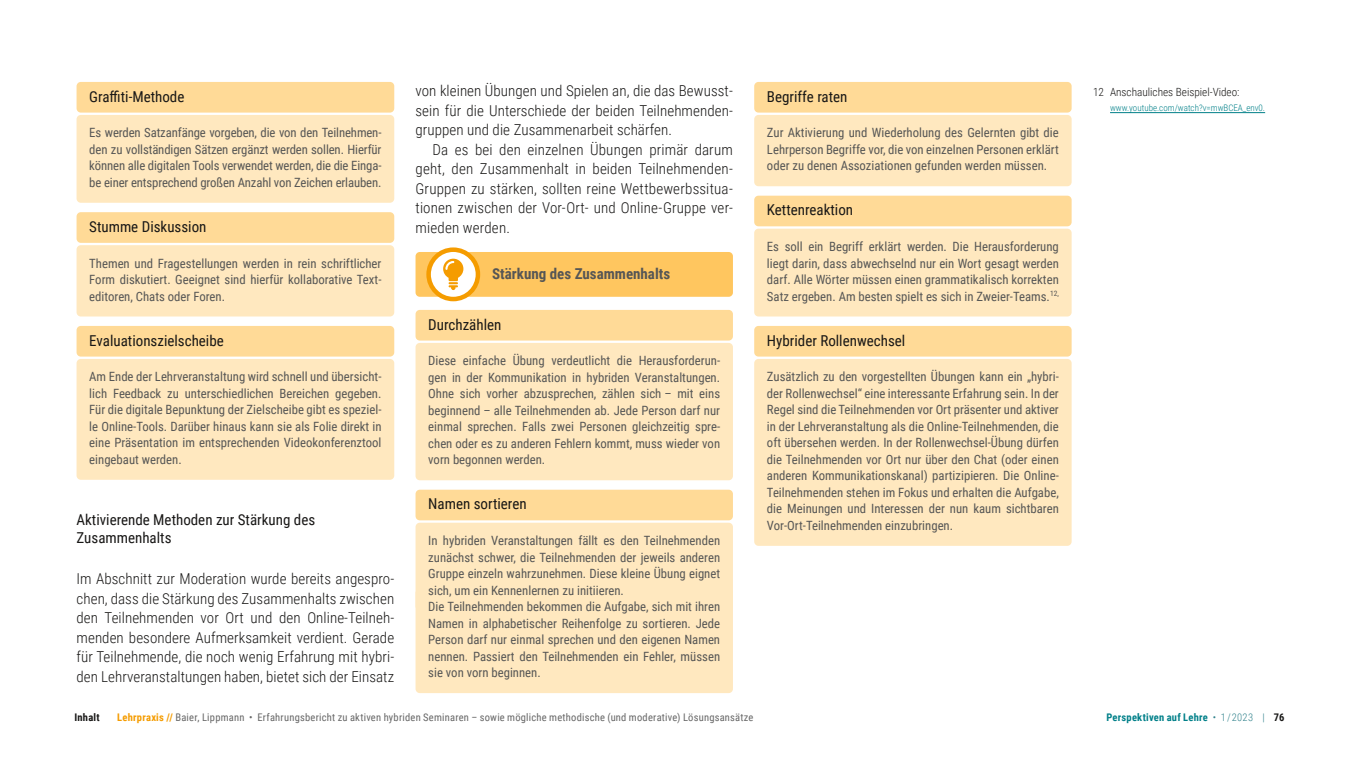
<style>
.page{position:relative;width:1361px;height:766px;background:#fff}
.page>*{position:absolute;margin:0;border:0;box-sizing:border-box;transform-origin:0 0}
.Copy_erste_10_13{font:300 15px/19.5px "Roboto Condensed";letter-spacing:.005em;color:#181716;text-align:justify}
.Copy_zweite_10_13{font:300 15px/19.5px "Roboto Condensed";letter-spacing:.01em;color:#181716;text-align:justify}
.Fenster_Methoden_Übe{font:15px "Roboto Condensed";color:#181716}
.U5_ohne_Einzug{font:15px/17.2px "Roboto Condensed";color:#181716}
.Fenster_Tools_Fenste{font:700 15px "Roboto Condensed";color:#565655}
.Fenster_Methoden_Cop{font:12.75px/16.5px "Roboto Condensed";color:#565655;text-align:justify}
.Fussnoten_in_Margina{font:300 11.25px "Roboto Condensed";color:#181716}
.t1{font:10.5px "Roboto Condensed";letter-spacing:.02em;color:#666}
.t2{font:700 10.5px "Roboto Condensed";letter-spacing:.02em;color:#008089}
.t3{font:700 10.5px "Roboto Condensed";letter-spacing:.02em;color:#181716}
.Fussnoten_in_Margina-2{font:300 9px "Roboto Condensed";color:#008089}
.s1{font-weight:700;color:#f59c00}
.s2{font-weight:300;color:#2f818b}
.s3{color:#181716}
</style>
<div class="page">
<div style="left:415px;top:252px;width:318px;height:45px;background:#ffc65f;border-radius:4px"></div>
<div style="left:415px;top:310px;width:318px;height:30px;background:#ffda97;border-radius:4px"></div>
<div style="left:415px;top:343px;width:318px;height:137px;background:#ffe8bf;border-radius:4px"></div>
<div style="left:415px;top:489px;width:318px;height:31px;background:#ffda97;border-radius:4px"></div>
<div style="left:415px;top:522px;width:318px;height:88px;background:#ffe8bf;border-radius:4px"></div>
<div style="left:415px;top:588px;width:318px;height:105px;background:#ffe8bf;border-radius:4px"></div>
<div style="left:77px;top:82px;width:317px;height:30px;background:#ffda97;border-radius:4px"></div>
<div style="left:77px;top:115px;width:317px;height:88px;background:#ffe8bf;border-radius:4px"></div>
<div style="left:77px;top:212px;width:317px;height:31px;background:#ffda97;border-radius:4px"></div>
<div style="left:77px;top:245px;width:317px;height:71px;background:#ffe8bf;border-radius:4px"></div>
<div style="left:77px;top:326px;width:317px;height:30px;background:#ffda97;border-radius:4px"></div>
<div style="left:77px;top:359px;width:317px;height:120px;background:#ffe8bf;border-radius:4px"></div>
<hr style="left:1110px;top:112px;width:155px;height:1px;background:#008089">
<svg style="left:429px;top:250px;width:49px;height:49px"></svg>
<div style="left:426px;top:247px;width:54px;height:54px;border:4px solid #f59c00;border-radius:50%"></div>
<svg style="left:443px;top:258px;width:20px;height:32px"></svg>
<div style="left:754px;top:82px;width:317px;height:30px;background:#ffda97;border-radius:4px"></div>
<div style="left:754px;top:115px;width:317px;height:71px;background:#ffe8bf;border-radius:4px"></div>
<div style="left:754px;top:196px;width:317px;height:30px;background:#ffda97;border-radius:4px"></div>
<div style="left:754px;top:228px;width:317px;height:88px;background:#ffe8bf;border-radius:4px"></div>
<div style="left:754px;top:326px;width:317px;height:30px;background:#ffda97;border-radius:4px"></div>
<div style="left:754px;top:359px;width:317px;height:186px;background:#ffe8bf;border-radius:4px"></div>
<p class="Fenster_Methoden_Übe" style="left:89px;top:86px;width:97px">Graffiti-Methode</p>
<p class="Fenster_Methoden_Cop" style="left:89px;top:124px;width:294px">Es werden Satzanfänge vorgeben, die von den Teilnehmen&shy;den zu vollständigen Sätzen ergänzt werden sollen. Hierfür können alle digitalen Tools verwendet werden, die die Einga&shy;be einer entsprechend großen Anzahl von Zeichen erlauben.</p>
<p class="Fenster_Methoden_Übe" style="left:89px;top:216px;width:119px">Stumme Diskussion</p>
<p class="Fenster_Methoden_Cop" style="left:89px;top:254px;width:294px">Themen und Fragestellungen werden in rein schriftlicher Form diskutiert. Geeignet sind hierfür kollaborative Text&shy;editoren, Chats oder Foren.</p>
<p class="Fenster_Methoden_Übe" style="left:89px;top:329px;width:136px">Evaluationszielscheibe</p>
<p class="Fenster_Methoden_Cop" style="left:89px;top:368px;width:294px">Am Ende der Lehrveranstaltung wird schnell und übersicht&shy;lich Feedback zu unterschiedlichen Bereichen gegeben.<br>Für die digitale Bepunktung der Zielscheibe gibt es speziel&shy;le Online-Tools. Darüber hinaus kann sie als Folie direkt in eine Präsentation im entsprechenden Videokonferenztool eingebaut werden.</p>
<p class="U5_ohne_Einzug" style="left:77px;top:511px;width:240px">Aktivierende Methoden zur Stärkung des<br>Zusammenhalts</p>
<p class="Copy_erste_10_13" style="left:77px;top:568px;width:319px">Im Abschnitt zur Moderation wurde bereits angespro&shy;chen, dass die Stärkung des Zusammenhalts zwischen den Teilnehmenden vor Ort und den Online-Teilneh&shy;menden besondere Aufmerksamkeit verdient. Gerade für Teilnehmende, die noch wenig Erfahrung mit hybri&shy;den Lehrveranstaltungen haben, bietet sich der Einsatz</p>
<p class="Copy_erste_10_13" style="left:415px;top:80px;width:319px">von kleinen Übungen und Spielen an, die das Bewusst&shy;sein für die Unterschiede der beiden Teilnehmenden&shy;gruppen und die Zusammenarbeit schärfen.</p>
<p class="Copy_zweite_10_13" style="left:415px;top:139px;width:319px;text-indent:17px">Da es bei den einzelnen Übungen primär darum geht, den Zusammenhalt in beiden Teilnehmenden-Gruppen zu stärken, sollten reine Wettbewerbssitua&shy;tionen zwischen der Vor-Ort- und Online-Gruppe ver&shy;mieden werden.</p>
<p class="Fenster_Tools_Fenste" style="left:492px;top:263px;width:180px">Stärkung des Zusammenhalts</p>
<p class="Fenster_Methoden_Übe" style="left:428px;top:313px;width:75px">Durchzählen</p>
<p class="Fenster_Methoden_Cop" style="left:428px;top:352px;width:293px">Diese einfache Übung verdeutlicht die Herausforderun&shy;gen in der Kommunikation in hybriden Veranstaltungen.<br>Ohne sich vorher abzusprechen, zählen sich – mit eins beginnend – alle Teilnehmenden ab. Jede Person darf nur einmal sprechen. Falls zwei Personen gleichzeitig spre&shy;chen oder es zu anderen Fehlern kommt, muss wieder von vorn begonnen werden.</p>
<p class="Fenster_Methoden_Übe" style="left:428px;top:493px;width:100px">Namen sortieren</p>
<p class="Fenster_Methoden_Cop" style="left:428px;top:531px;width:293px">In hybriden Veranstaltungen fällt es den Teilnehmenden zunächst schwer, die Teilnehmenden der jeweils anderen Gruppe einzeln wahrzunehmen. Diese kleine Übung eignet sich, um ein Kennenlernen zu initiieren.</p>
<p class="Fenster_Methoden_Cop" style="left:428px;top:597px;width:293px">Die Teilnehmenden bekommen die Aufgabe, sich mit ihren Namen in alphabetischer Reihenfolge zu sortieren. Jede Person darf nur einmal sprechen und den eigenen Namen nennen. Passiert den Teilnehmenden ein Fehler, müssen sie von vorn beginnen.</p>
<p class="Fenster_Methoden_Übe" style="left:767px;top:86px;width:82px">Begriffe raten</p>
<p class="Fenster_Methoden_Cop" style="left:767px;top:124px;width:293px">Zur Aktivierung und Wiederholung des Gelernten gibt die Lehrperson Begriffe vor, die von einzelnen Personen erklärt oder zu denen Assoziationen gefunden werden müssen.</p>
<p class="Fenster_Methoden_Übe" style="left:767px;top:199px;width:88px">Kettenreaktion</p>
<p class="Fenster_Methoden_Cop" style="left:767px;top:238px;width:293px">Es soll ein Begriff erklärt werden. Die Herausforderung liegt darin, dass abwechselnd nur ein Wort gesagt werden darf. Alle Wörter müssen einen grammatikalisch korrekten Satz ergeben. Am besten spielt es sich in Zweier-Teams.<sup>12,</sup></p>
<p class="Fenster_Methoden_Übe" style="left:767px;top:329px;width:140px">Hybrider Rollenwechsel</p>
<p class="Fenster_Methoden_Cop" style="left:767px;top:368px;width:293px">Zusätzlich zu den vorgestellten Übungen kann ein „hybri&shy;der Rollenwechsel“ eine interessante Erfahrung sein. In der Regel sind die Teilnehmenden vor Ort präsenter und aktiver in der Lehrveranstaltung als die Online-Teilnehmenden, die oft übersehen werden. In der Rollenwechsel-Übung dürfen die Teilnehmenden vor Ort nur über den Chat (oder einen anderen Kommunikationskanal) partizipieren. Die Online-Teilnehmenden stehen im Fokus und erhalten die Aufgabe, die Meinungen und Interessen der nun kaum sichtbaren Vor-Ort-Teilnehmenden einzubringen.</p>
<p class="Fussnoten_in_Margina" style="left:1093px;top:84px;width:148px">12 Anschauliches Beispiel-Video:</p>
<p class="Fussnoten_in_Margina-2" style="left:1110px;top:102px;width:157px">www.youtube.com/watch?v=mwBCEA_env0.</p>
<p class="t3" style="left:74px;top:709px;width:27px">Inhalt</p>
<p class="t1" style="left:117px;top:709px;width:638px"><span class="s1">Lehrpraxis //</span> Baier, Lippmann • Erfahrungsbericht zu aktiven hybriden Seminaren – sowie mögliche methodische (und moderative) Lösungsansätze</p>
<p class="t2" style="left:1106px;top:709px;width:179px">Perspektiven auf Lehre <span class="s2">• 1 / 2023 |</span> <span class="s3">76</span></p>
</div>
